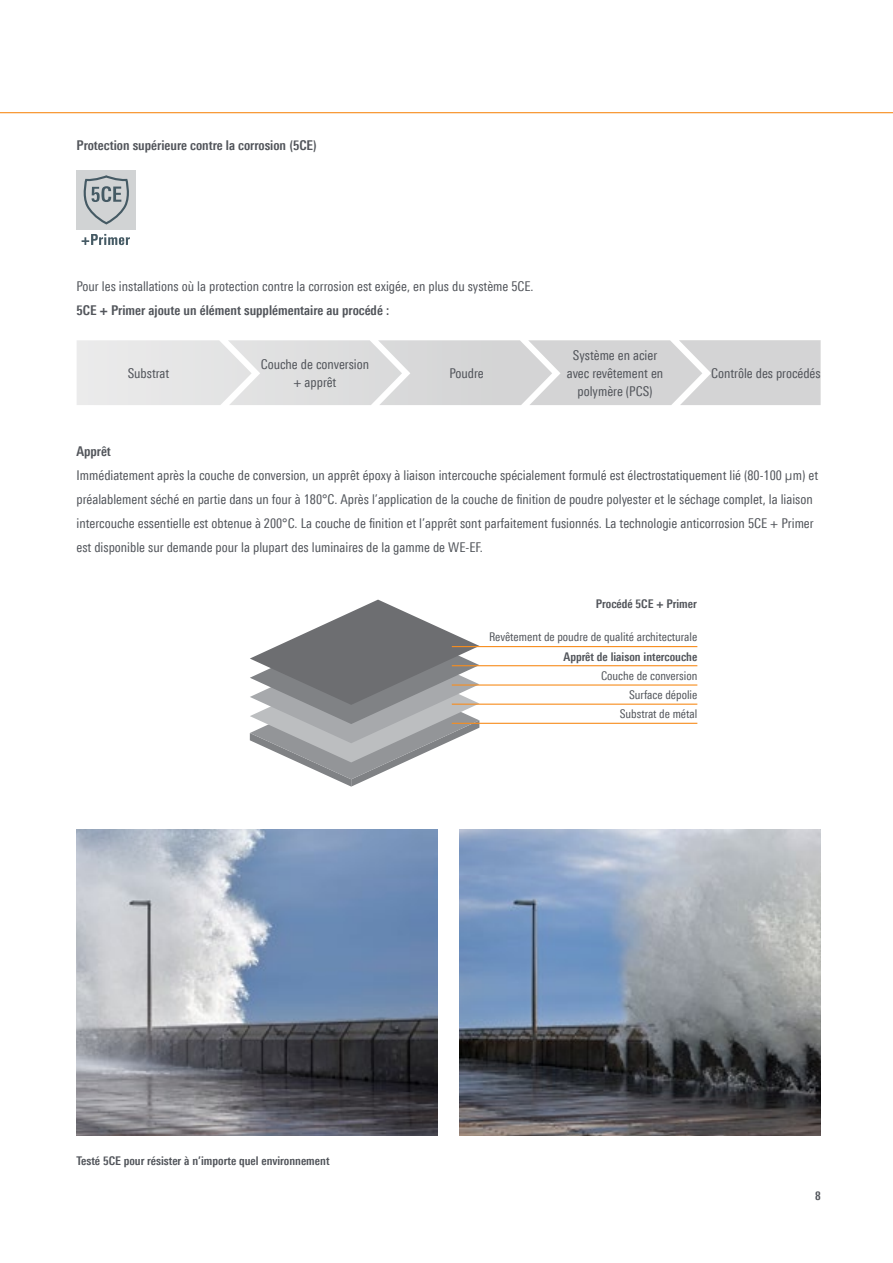
<style>
.page{position:relative;width:893px;height:1263px;background:#fff}
.page>*{position:absolute;margin:0;border:0;box-sizing:border-box;transform-origin:0 0}
.t1{font:13.5px/24px "Linotype Univers 420 Cn";color:#52555b}
.t2{font:700 13.5px "Linotype Univers 620 Cn";color:#52555b}
.t3{font:13.5px/18px "Linotype Univers 420 Cn";color:#51545a;text-align:center}
.t4{font:700 12px "Linotype Univers 620 Cn";color:#52555b}
.t5{font:12px/19.2px "Linotype Univers 420 Cn";color:#52555b;text-align:right}
</style>
<div class="page">
<hr style="left:0;top:112px;width:893px;height:1px;background:#f78d1e">
<svg style="left:250px;top:600px;width:229px;height:187px"></svg>
<hr style="left:452px;top:646px;width:245px;height:1px;background:#f78d1e">
<hr style="left:452px;top:684px;width:245px;height:2px;background:#f78d1e">
<hr style="left:452px;top:665px;width:245px;height:1px;background:#f78d1e">
<hr style="left:452px;top:704px;width:245px;height:1px;background:#f78d1e">
<hr style="left:452px;top:723px;width:245px;height:1px;background:#f78d1e">
<img style="left:77px;top:829px;width:361px;height:306px">
<img style="left:459px;top:829px;width:362px;height:306px">
<svg style="left:82px;top:234px;width:48px;height:11px"></svg>
<div style="left:77px;top:170px;width:59px;height:60px;background:#d1d3d4"></div>
<svg style="left:83px;top:176px;width:46px;height:49px"></svg>
<svg style="left:77px;top:340px;width:744px;height:65px;background:#dcdcdd"></svg>
<p class="t2" style="left:77px;top:137px;width:242px">Protection supérieure contre la corrosion (5CE)</p>
<p class="t1" style="left:77px;top:274px;width:459px">Pour les installations où la protection contre la corrosion est exigée, en plus du système 5CE.</p>
<p class="t2" style="left:77px;top:303px;width:314px">5CE + Primer ajoute un élément supplémentaire au procédé :</p>
<p class="t3" style="left:128px;top:365px;width:43px">Substrat</p>
<p class="t1" style="left:261px;top:355px;width:110px;line-height:18px;text-align:center">Couche de conversion + apprêt</p>
<p class="t3" style="left:449px;top:364px;width:36px">Poudre</p>
<p class="t3" style="left:567px;top:346px;width:98px">Système en acier avec revêtement en polymère (PCS)</p>
<p class="t3" style="left:711px;top:364px;width:111px">Contrôle des procédés</p>
<p class="t2" style="left:77px;top:443px;width:36px">Apprêt</p>
<p class="t1" style="left:77px;top:463px;width:743px">Immédiatement après la couche de conversion, un apprêt époxy à liaison intercouche spécialement formulé est électrostatiquement lié (80-100 μm) et préalablement séché en partie dans un four à 180°C. Après l’application de la couche de finition de poudre polyester et le séchage complet, la liaison intercouche essentielle est obtenue à 200°C. La couche de finition et l’apprêt sont parfaitement fusionnés. La technologie anticorrosion 5CE + Primer est disponible sur demande pour la plupart des luminaires de la gamme de WE-EF.</p>
<p class="t4" style="left:596px;top:597px;width:103px">Procédé 5CE + Primer</p>
<p class="t5" style="left:489px;top:627px;width:210px">Revêtement de poudre de qualité architecturale</p>
<p class="t5" style="left:601px;top:666px;width:98px">Couche de conversion</p>
<p class="t4" style="left:563px;top:649px;width:135px">Apprêt de liaison intercouche</p>
<p class="t5" style="left:620px;top:685px;width:79px">Surface dépolie<br>Substrat de métal</p>
<p class="t4" style="left:77px;top:1154px;width:254px">Testé 5CE pour résister à n’importe quel environnement</p>
<p class="t4" style="left:815px;top:1189px;width:7px">8</p>
</div>
